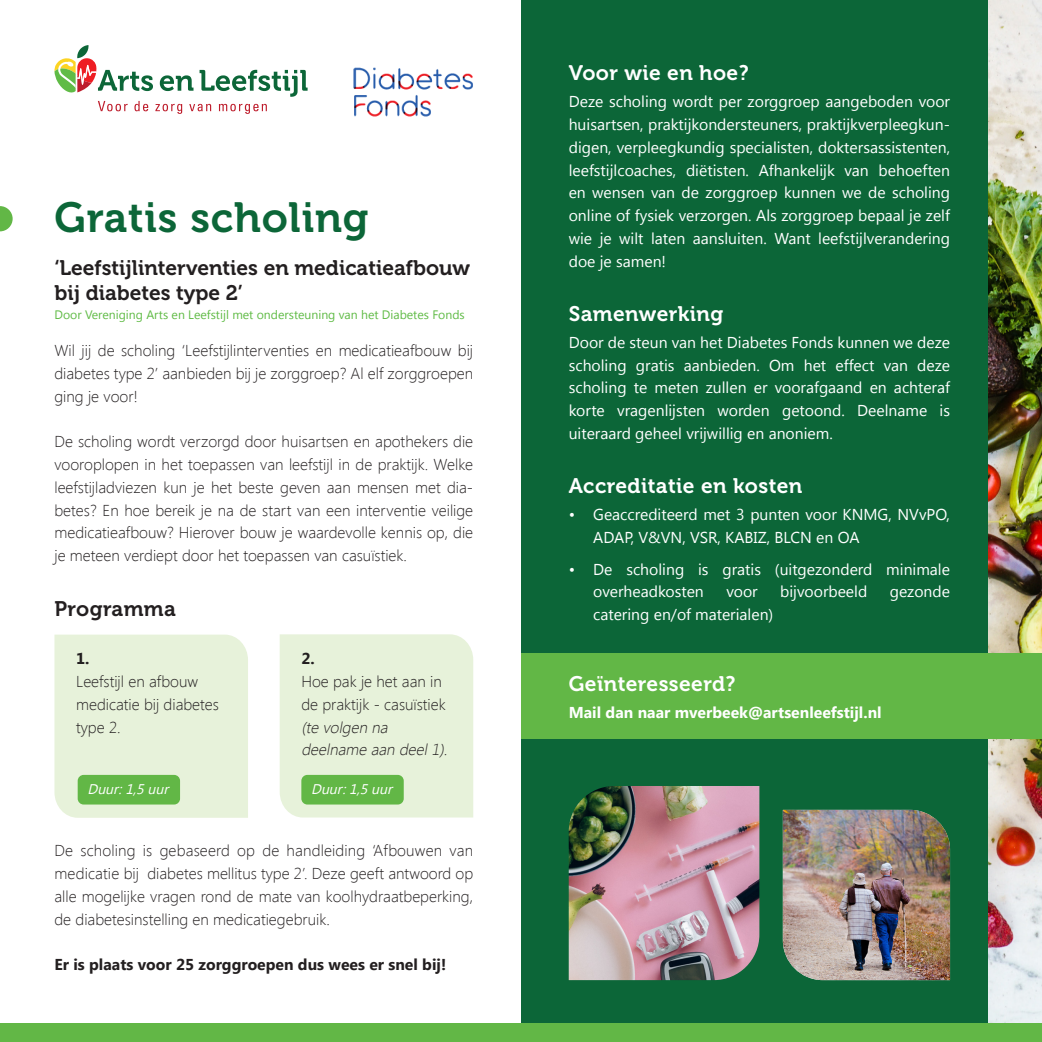
<style>
.page{position:relative;width:1042px;height:1042px;background:#fff}
.page>*{position:absolute;margin:0;border:0;box-sizing:border-box;transform-origin:0 0}
.t1{font:42px "Museo 700";letter-spacing:.02em;color:#0c6638}
.t2{font:21px "Museo 700";letter-spacing:.02em;color:#fff}
.t3{font:21px/25.2px "Museo 700";color:#231f20}
.t4{font:21px "Museo 700";letter-spacing:.02em;color:#231f20}
.t5{font:15.75px/22.8px "Segoe UI";color:#fff;text-align:justify}
.t6{font:300 15.75px/22.8px "Segoe UI";color:#231f20;text-align:justify}
.t7{font:700 15.75px "Segoe UI";color:#231f20}
.t8{font:700 15.75px "Segoe UI";color:#fff}
.t9{font:italic 300 15.75px/22.8px "Segoe UI";color:#231f20}
.t10{font:italic 14px "Segoe UI";color:#fff}
.t11{font:12.25px "Segoe UI";color:#60bb46}
</style>
<div class="page">
<div style="left:521px;top:0;width:521px;height:1042px;background:#0c6638"></div>
<svg style="left:98px;top:101px;width:30px;height:10px"></svg>
<svg style="left:134px;top:101px;width:14px;height:10px"></svg>
<svg style="left:155px;top:104px;width:27px;height:10px"></svg>
<svg style="left:189px;top:104px;width:22px;height:7px"></svg>
<svg style="left:219px;top:104px;width:48px;height:10px"></svg>
<svg style="left:54px;top:45px;width:99px;height:48px"></svg>
<svg style="left:160px;top:75px;width:33px;height:16px"></svg>
<svg style="left:200px;top:70px;width:108px;height:27px"></svg>
<img style="left:354px;top:68px;width:119px;height:48px">
<svg style="left:0;top:206px;width:13px;height:25px"></svg>
<img style="left:988px;top:0;width:54px;height:1023px">
<div style="left:0;top:1023px;width:1042px;height:19px;background:#62b746"></div>
<img style="left:569px;top:786px;width:190px;height:194px">
<img style="left:783px;top:810px;width:167px;height:170px">
<div style="left:54px;top:634px;width:194px;height:184px;background:#e7f2da"></div>
<div style="left:78px;top:775px;width:102px;height:29px;background:#62b746;border-radius:6px"></div>
<div style="left:280px;top:634px;width:193px;height:183px;background:#e7f2da"></div>
<div style="left:301px;top:775px;width:103px;height:29px;background:#62b746;border-radius:6px"></div>
<div style="left:521px;top:653px;width:521px;height:86px;background:#62b746"></div>
<h1 class="t1" style="left:54px;top:195px;width:316px">Gratis scholing</h1>
<h2 class="t3" style="left:54px;top:255px;width:417px">‘Leefstijlinterventies en medicatieafbouw bij diabetes type 2’</h2>
<p class="t11" style="left:54px;top:306px;width:412px">Door Vereniging Arts en Leefstijl met ondersteuning van het Diabetes Fonds</p>
<p class="t6" style="left:54px;top:339px;width:420px">Wil jij de scholing ‘Leefstijlinterventies en medicatieafbouw bij diabetes type 2’ aanbieden bij je zorggroep? Al elf zorggroepen ging je voor!</p>
<p class="t6" style="left:54px;top:430px;width:420px">De scholing wordt verzorgd door huisartsen en apothekers die vooroplopen in het toepassen van leefstijl in de praktijk. Welke leefstijladviezen kun je het beste geven aan mensen met dia&shy;betes? En hoe bereik je na de start van een interventie veilige medicatieafbouw? Hierover bouw je waardevolle kennis op, die je meteen verdiept door het toepassen van casuïstiek.</p>
<h2 class="t4" style="left:54px;top:597px;width:123px">Programma</h2>
<p class="t7" style="left:76px;top:647px;width:15px">1.</p>
<p class="t6" style="left:76px;top:669px;width:144px;text-align:left">Leefstijl en afbouw medicatie bij diabetes type 2.</p>
<p class="t10" style="left:88px;top:779px;width:86px">Duur:1,5uur</p>
<p class="t7" style="left:301px;top:647px;width:15px">2.</p>
<p class="t6" style="left:301px;top:669px;width:146px">Hoe pak je het aan in de praktijk - casuïstiek</p>
<p class="t9" style="left:301px;top:715px;width:151px">(te volgen na deelname aan deel1).</p>
<p class="t10" style="left:311px;top:779px;width:86px">Duur:1,5uur</p>
<p class="t6" style="left:54px;top:839px;width:420px">De scholing is gebaseerd op de handleiding ‘Afbouwen van medicatie bij diabetes mellitus type 2’. Deze geeft antwoord op alle mogelijke vragen rond de mate van koolhydraatbeperking, de diabetesinstelling en medicatiegebruik.</p>
<p class="t7" style="left:54px;top:953px;width:393px">Er is plaats voor 25 zorggroepen dus wees er snel bij!</p>
<h2 class="t2" style="left:569px;top:61px;width:181px">Voor wie en hoe?</h2>
<p class="t5" style="left:569px;top:90px;width:383px">Deze scholing wordt per zorggroep aangeboden voor huisartsen, praktijkondersteuners, praktijkverpleegkun&shy;digen, verpleegkundig specialisten, doktersassistenten, leefstijlcoaches, diëtisten. Afhankelijk van behoeften en wensen van de zorggroep kunnen we de scholing online of fysiek verzorgen. Als zorggroep bepaal je zelf wie je wilt laten aansluiten. Want leefstijlverandering doe je samen!</p>
<h2 class="t2" style="left:569px;top:302px;width:156px">Samenwerking</h2>
<p class="t5" style="left:569px;top:330px;width:383px">Door de steun van het Diabetes Fonds kunnen we deze scholing gratis aanbieden. Om het effect van deze scholing te meten zullen er voorafgaand en achteraf korte vragenlijsten worden getoond. Deelname is uiteraard geheel vrijwillig en anoniem.</p>
<h2 class="t2" style="left:569px;top:474px;width:235px">Accreditatie en kosten</h2>
<p class="t5" style="left:593px;top:503px;width:358px;text-indent:-25px">• Geaccrediteerd met 3 punten voor KNMG, NVvPO,<br>ADAP, V&amp;VN, VSR, KABIZ, BLCN en OA</p>
<p class="t5" style="left:593px;top:557px;width:358px;text-indent:-25px">• De scholing is gratis (uitgezonderd minimale overheadkosten</p>
<p class="t5" style="left:726px;top:580px;width:33px">voor</p>
<p class="t5" style="left:780px;top:580px;width:89px">bijvoorbeeld</p>
<p class="t5" style="left:890px;top:580px;width:62px">gezonde</p>
<p class="t5" style="left:593px;top:602px;width:182px">catering en/of materialen)</p>
<h2 class="t2" style="left:569px;top:672px;width:168px">Geïnteresseerd?</h2>
<p class="t8" style="left:569px;top:701px;width:314px">Mail dan naar mverbeek@artsenleefstijl.nl</p>
</div>
